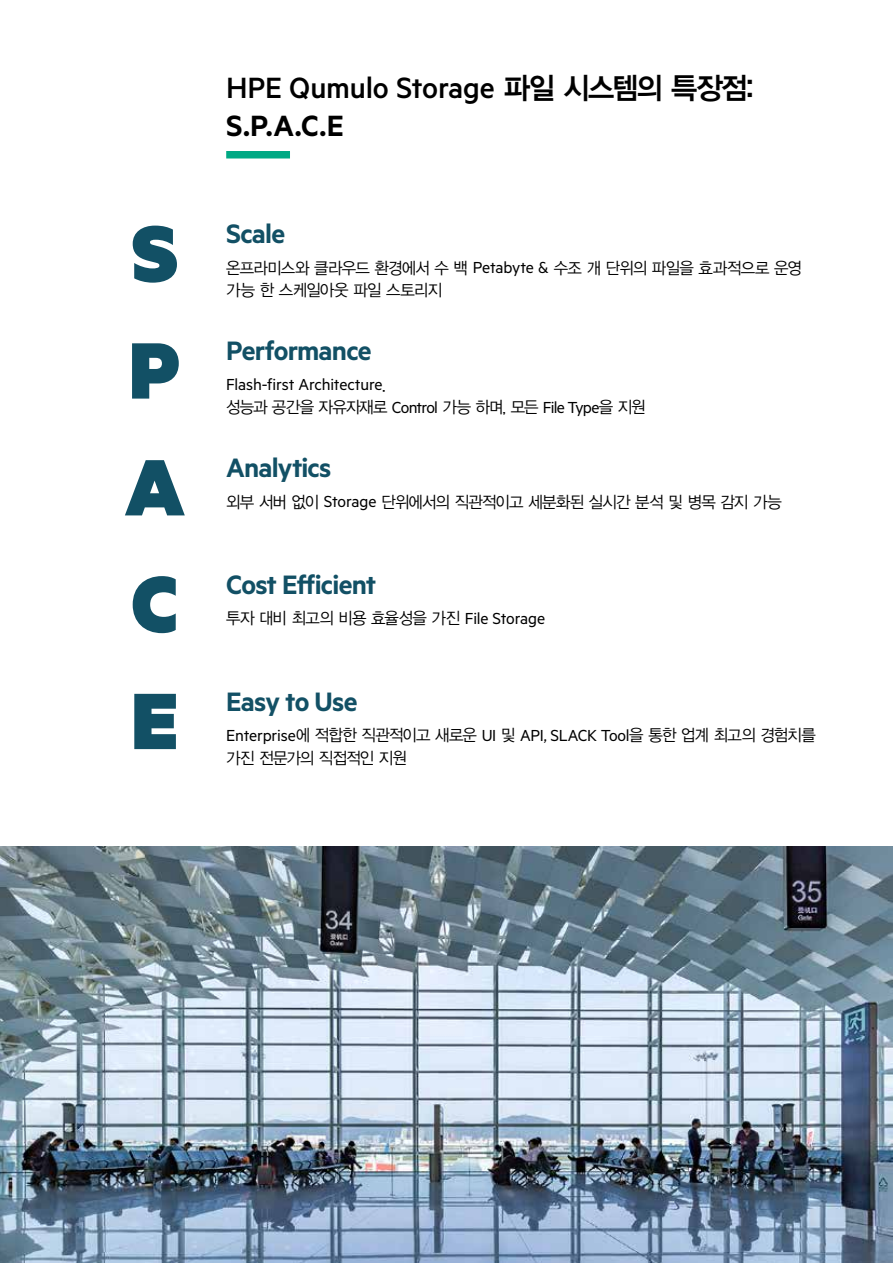
<style>
.page{position:relative;width:893px;height:1263px;background:#fff}
.page>*{position:absolute;margin:0;border:0;box-sizing:border-box;transform-origin:0 0}
.t1{font:900 90px/116.9px "Metric HPE";color:#125065;text-align:justify}
.t2{font:500 33px/37.5px "Metric HPE";letter-spacing:-.01em;color:#000}
.t3{font:600 30px "Metric HPE";letter-spacing:-.025em;color:#125065}
.t4{font:18px "Metric HPE";letter-spacing:-.01em;color:#000}
.t5{font:16.5px "YDGO12";letter-spacing:-.045em;color:#000;scale:.95 1}
.s1{font-family:"YDGO14";font-weight:400;font-size:30px}
.s2{font-weight:600}
.s3{font-family:"Metric HPE";font-size:18px}
.s4{font-family:"YDGO12";font-size:16.5px}
</style>
<div class="page">
<img style="left:0;top:846px;width:893px;height:417px">
<div style="left:226px;top:151px;width:64px;height:7px;background:#00a984"></div>
<h1 class="t1" style="left:132px;top:192px;width:47px">S</h1>
<h2 class="t2" style="left:226px;top:68px;width:529px">HPE Qumulo Storage <span class="s1">파일 시스템의 특장점:<br></span><span class="s2">S.P.A.C.E</span></h2>
<h3 class="t3" style="left:226px;top:216px;width:61px">Scale</h3>
<p class="t5" style="left:226px;top:259px;width:607px">온프라미스와 클라우드 환경에서 수 백 <span class="s3">Petabyte &amp;</span> 수조 개 단위의 파일을 효과적으로 운영</p>
<p class="t5" style="left:226px;top:282px;width:229px">가능 한 스케일아웃 파일 스토리지</p>
<h1 class="t1" style="left:125px;top:309px;width:61px">P A C E</h1>
<h3 class="t3" style="left:226px;top:333px;width:147px">Performance</h3>
<p class="t4" style="left:226px;top:374px;width:161px">Flash-first Architecture<span class="s4">.</span></p>
<p class="t5" style="left:226px;top:399px;width:443px">성능과 공간을 자유자재로 <span class="s3">Control</span> 가능 하며, 모든 <span class="s3">File Type</span>을 지원</p>
<h3 class="t3" style="left:226px;top:450px;width:107px">Analytics</h3>
<p class="t5" style="left:226px;top:493px;width:586px">외부 서버 없이 <span class="s3">Storage</span> 단위에서의 직관적이고 세분화된 실시간 분석 및 병목 감지 가능</p>
<h3 class="t3" style="left:226px;top:567px;width:152px">Cost Efficient</h3>
<p class="t5" style="left:226px;top:610px;width:337px">투자 대비 최고의 비용 효율성을 가진 <span class="s3">File Storage</span></p>
<h3 class="t3" style="left:226px;top:683px;width:133px">Easy to Use</h3>
<p class="t4" style="left:226px;top:724px;width:591px">Enterprise<span class="s4">에 적합한 직관적이고 새로운</span> UI <span class="s4">및</span> API, SLACK Tool<span class="s4">을 통한 업계 최고의 경험치를</span></p>
<p class="t5" style="left:226px;top:749px;width:192px">가진 전문가의 직접적인 지원</p>
</div>
